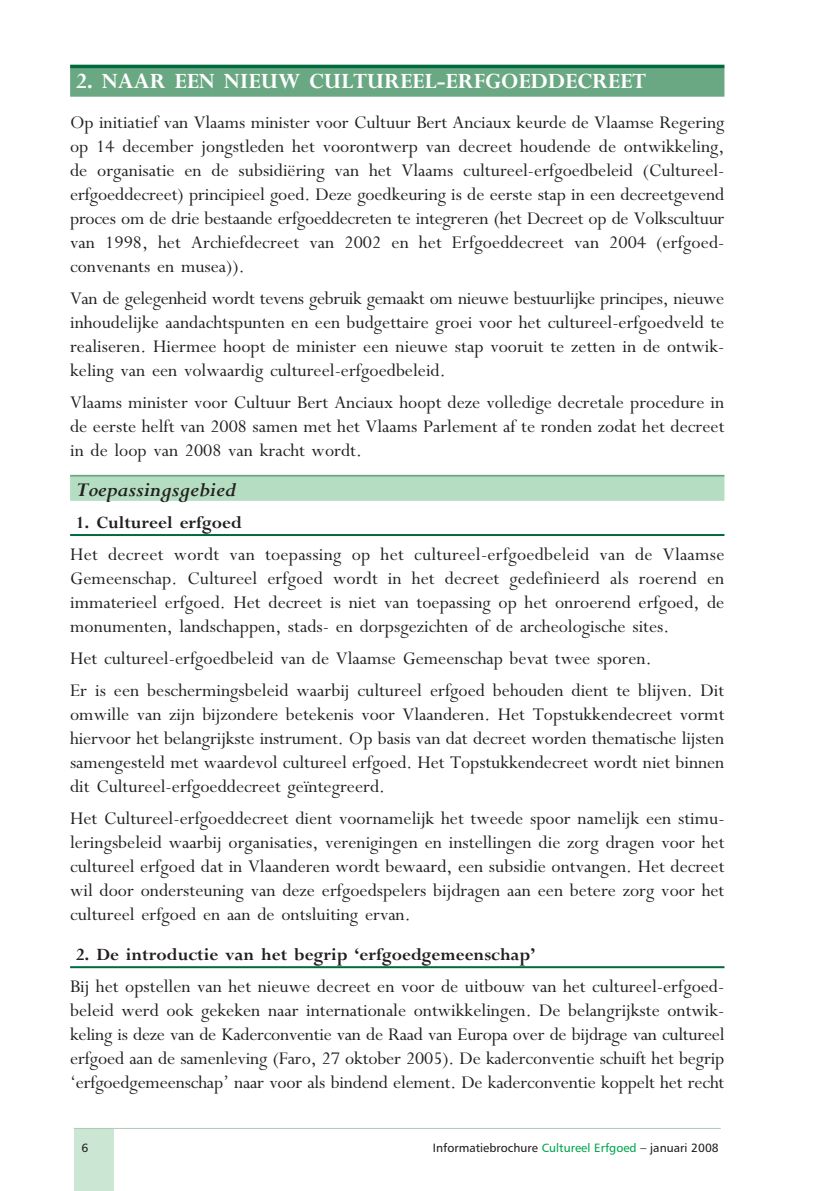
<style>
.page{position:relative;width:840px;height:1191px;background:#fff}
.page>*{position:absolute;margin:0;border:0;box-sizing:border-box;transform-origin:0 0}
.t1{font:700 24px "M Perpetua";color:#fff}
.t2{font:italic 700 22px "M Perpetua";color:#231f20}
.t3{font:20px/24px "M Perpetua";color:#231f20;text-align:justify}
.t4{font:700 19px "M Perpetua";color:#231f20}
.t5{font:12px "Humanist 777 BT Roman B";color:#231f20}
.s1{color:#00a54f}
</style>
<div class="page">
<div style="left:74px;top:1128px;width:39px;height:63px;background:#cbe6d3"></div>
<svg style="left:70px;top:65px;width:654px;height:4px;background:#15774c"></svg>
<div style="left:70px;top:69px;width:654px;height:28px;background:#6aa883"></div>
<hr style="left:70px;top:475px;width:654px;height:2px;background:#6aa883">
<div style="left:70px;top:477px;width:654px;height:24px;background:#b4ddc1"></div>
<hr style="left:70px;top:534px;width:654px;height:2px;background:#006b3d">
<hr style="left:70px;top:966px;width:654px;height:2px;background:#006b3d">
<hr style="left:74px;top:1128px;width:646px;height:1px;background:#b0c8b9">
<p class="t1" style="left:76px;top:73px;width:571px">2. NAAR EEN NIEUW CULTUREEL-ERFGOEDDECREET</p>
<p class="t3" style="left:70px;top:113px;width:655px">Op initiatief van Vlaams minister voor Cultuur Bert Anciaux keurde de Vlaamse Regering op 14 december jongstleden het voorontwerp van decreet houdende de ontwikkeling, de organisatie en de subsidiëring van het Vlaams cultureel-erfgoedbeleid (Cultureel&shy;erfgoeddecreet) principieel goed. Deze goedkeuring is de eerste stap in een decreetgevend proces om de drie bestaande erfgoeddecreten te integreren (het Decreet op de Volkscultuur van 1998, het Archiefdecreet van 2002 en het Erfgoeddecreet van 2004 (erfgoed&shy;convenants en musea)).</p>
<p class="t3" style="left:70px;top:289px;width:655px">Van de gelegenheid wordt tevens gebruik gemaakt om nieuwe bestuurlijke principes, nieuwe inhoudelijke aandachtspunten en een budgettaire groei voor het cultureel-erfgoedveld te realiseren. Hiermee hoopt de minister een nieuwe stap vooruit te zetten in de ontwik&shy;keling van een volwaardig cultureel-erfgoedbeleid.</p>
<p class="t3" style="left:70px;top:393px;width:655px">Vlaams minister voor Cultuur Bert Anciaux hoopt deze volledige decretale procedure in de eerste helft van 2008 samen met het Vlaams Parlement af te ronden zodat het decreet in de loop van 2008 van kracht wordt.</p>
<p class="t2" style="left:76px;top:476px;width:161px">Toepassingsgebied</p>
<p class="t4" style="left:76px;top:516px;width:168px">1. Cultureel erfgoed</p>
<p class="t3" style="left:70px;top:545px;width:655px">Het decreet wordt van toepassing op het cultureel-erfgoedbeleid van de Vlaamse Gemeenschap. Cultureel erfgoed wordt in het decreet gedefinieerd als roerend en immaterieel erfgoed. Het decreet is niet van toepassing op het onroerend erfgoed, de monumenten, landschappen, stads- en dorpsgezichten of de archeologische sites.</p>
<p class="t3" style="left:70px;top:645px;width:655px;line-height:32px">Het cultureel-erfgoedbeleid van de Vlaamse Gemeenschap bevat twee sporen.<br>Er is een beschermingsbeleid waarbij cultureel erfgoed behouden dient te blijven. Dit</p>
<p class="t3" style="left:70px;top:705px;width:655px">omwille van zijn bijzondere betekenis voor Vlaanderen. Het Topstukkendecreet vormt hiervoor het belangrijkste instrument. Op basis van dat decreet worden thematische lijsten samengesteld met waardevol cultureel erfgoed. Het Topstukkendecreet wordt niet binnen dit Cultureel-erfgoeddecreet geïntegreerd.</p>
<p class="t3" style="left:70px;top:809px;width:655px">Het Cultureel-erfgoeddecreet dient voornamelijk het tweede spoor namelijk een stimu&shy;leringsbeleid waarbij organisaties, verenigingen en instellingen die zorg dragen voor het cultureel erfgoed dat in Vlaanderen wordt bewaard, een subsidie ontvangen. Het decreet wil door ondersteuning van deze erfgoedspelers bijdragen aan een betere zorg voor het cultureel erfgoed en aan de ontsluiting ervan.</p>
<p class="t4" style="left:76px;top:948px;width:461px">2. De introductie van het begrip ‘erfgoedgemeenschap’</p>
<p class="t3" style="left:70px;top:977px;width:655px">Bij het opstellen van het nieuwe decreet en voor de uitbouw van het cultureel-erfgoed&shy;beleid werd ook gekeken naar internationale ontwikkelingen. De belangrijkste ontwik&shy;keling is deze van de Kaderconventie van de Raad van Europa over de bijdrage van cultureel erfgoed aan de samenleving (Faro, 27 oktober 2005). De kaderconventie schuift het begrip ‘erfgoedgemeenschap’ naar voor als bindend element. De kaderconventie koppelt het recht</p>
<p class="t5" style="left:81px;top:1143px;width:8px">6</p>
<p class="t5" style="left:433px;top:1143px;width:287px">Informatiebrochure <span class="s1">Cultureel Erfgoed</span> – januari 2008</p>
</div>
